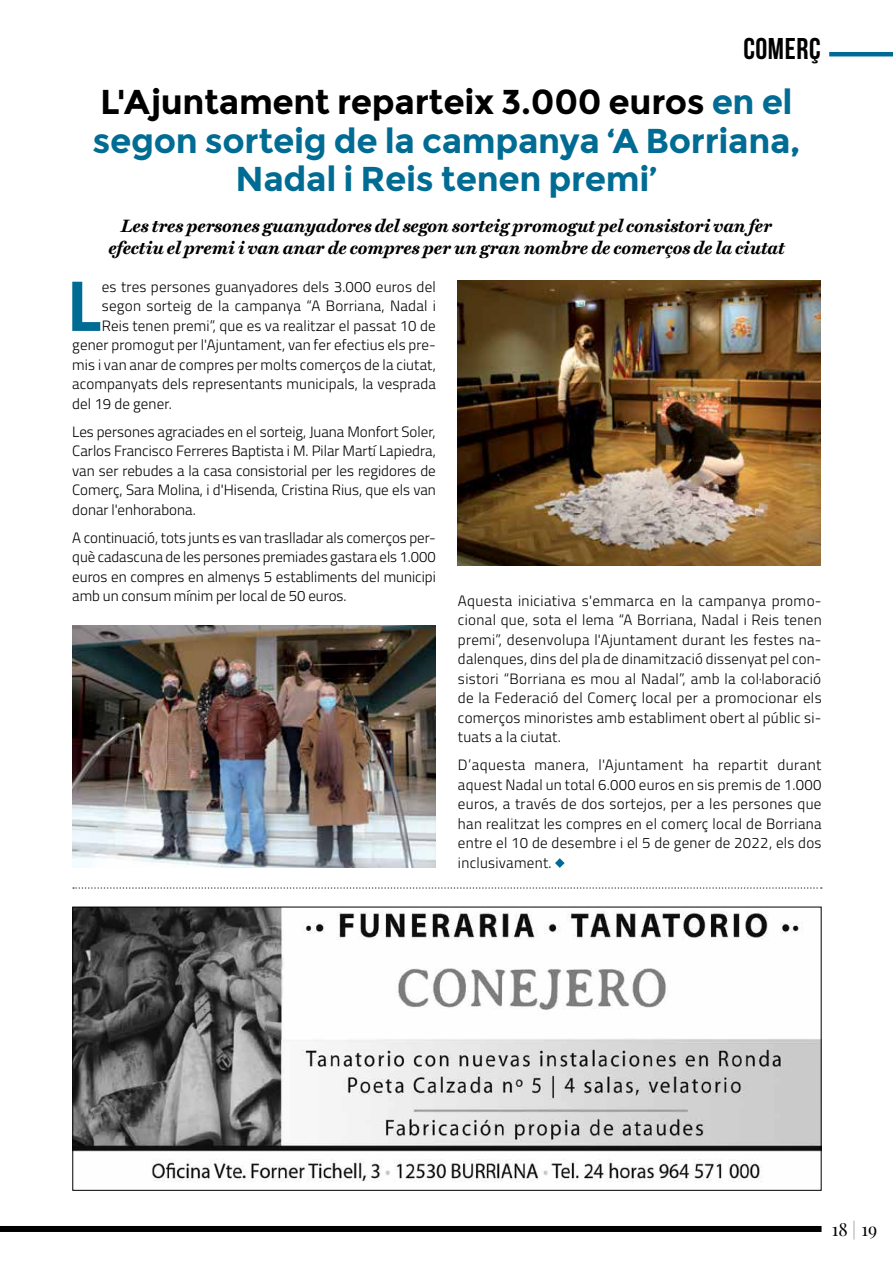
<style>
.page{position:relative;width:893px;height:1263px;background:#fff}
.page>*{position:absolute;margin:0;border:0;box-sizing:border-box;transform-origin:0 0}
.t1{font:700 72.3px "Titillium";color:#006c93}
.t2{font:700 34.5px/38.7px "Montserrat";letter-spacing:-.01em;color:#006c93;text-align:center}
.t3{font:700 30px "Bebas Neue";letter-spacing:.02em;color:#000}
.t4{font:italic 700 18px/22.5px "Miller Text";color:#000;text-align:center}
.t5{font:18px "Playfair Display";color:#000}
.t6{font:300 15px/19.5px "Titillium";letter-spacing:.01em;color:#000;text-align:justify}
.s1{color:#000}
.s2{color:#939598}
</style>
<div class="page">
<svg style="left:73px;top:887px;width:749px;height:2px"></svg>
<img style="left:74px;top:909px;width:745px;height:273px">
<svg style="left:555px;top:858px;width:10px;height:10px"></svg>
<img style="left:458px;top:281px;width:363px;height:285px">
<img style="left:72px;top:625px;width:364px;height:243px">
<div style="left:0;top:1226px;width:821px;height:6px;background:#000"></div>
<hr style="left:829px;top:52px;width:64px;height:4px;background:#006c93">
<h3 class="t3" style="left:743px;top:32px;width:79px">COMERÇ</h3>
<h2 class="t2" style="left:93px;top:83px;width:709px"><span class="s1">L'Ajuntament reparteix 3.000 euros</span> en el segon sorteig de la campanya ‘A Borriana,<br>Nadal i Reis tenen premi’</h2>
<p class="t4" style="left:108px;top:214px;width:678px">Les tres persones guanyadores del segon sorteig promogut pel consistori van fer efectiu el premi i van anar de compres per un gran nombre de comerços de la ciutat</p>
<h1 class="t1" style="left:67px;top:250px;width:36px">L</h1>
<p class="t6" style="left:102px;top:276px;width:336px">es tres persones guanyadores dels 3.000 euros del</p>
<p class="t6" style="left:102px;top:296px;width:336px">segon sorteig de la campanya “A Borriana, Nadal i</p>
<p class="t6" style="left:102px;top:315px;width:335px">Reis tenen premi”, que es va realitzar el passat 10 de</p>
<p class="t6" style="left:72px;top:335px;width:365px">gener promogut per l'Ajuntament, van fer efectius els pre-</p>
<p class="t6" style="left:72px;top:354px;width:365px">mis i van anar de compres per molts comerços de la ciutat,</p>
<p class="t6" style="left:72px;top:374px;width:365px">acompanyats dels representants municipals, la vesprada</p>
<p class="t6" style="left:72px;top:393px;width:101px">del 19 de gener.</p>
<p class="t6" style="left:72px;top:421px;width:365px">Les persones agraciades en el sorteig, Juana Monfort Soler, Carlos Francisco Ferreres Baptista i M. Pilar Martí Lapiedra, van ser rebudes a la casa consistorial per les regidores de Comerç, Sara Molina, i d'Hisenda, Cristina Rius, que els van donar l'enhorabona.</p>
<p class="t6" style="left:72px;top:527px;width:365px">A continuació, tots junts es van traslladar als comerços per&shy;què cadascuna de les persones premiades gastara els 1.000 euros en compres en almenys 5 establiments del municipi amb un consum mínim per local de 50 euros.</p>
<p class="t6" style="left:458px;top:590px;width:365px">Aquesta iniciativa s'emmarca en la campanya promo&shy;cional que, sota el lema “A Borriana, Nadal i Reis tenen premi”, desenvolupa l'Ajuntament durant les festes na&shy;dalenques, dins del pla de dinamització dissenyat pel con&shy;sistori “Borriana es mou al Nadal”, amb la col·laboració de la Federació del Comerç local per a promocionar els comerços minoristes amb establiment obert al públic si&shy;tuats a la ciutat.</p>
<p class="t6" style="left:458px;top:755px;width:365px">D’aquesta manera, l'Ajuntament ha repartit durant aquest Nadal un total 6.000 euros en sis premis de 1.000 euros, a través de dos sortejos, per a les persones que han realitzat les compres en el comerç local de Borriana entre el 10 de desembre i el 5 de gener de 2022, els dos inclusivament.</p>
<p class="t5" style="left:832px;top:1218px;width:47px">18 <span class="s2">|</span> 19</p>
</div>
